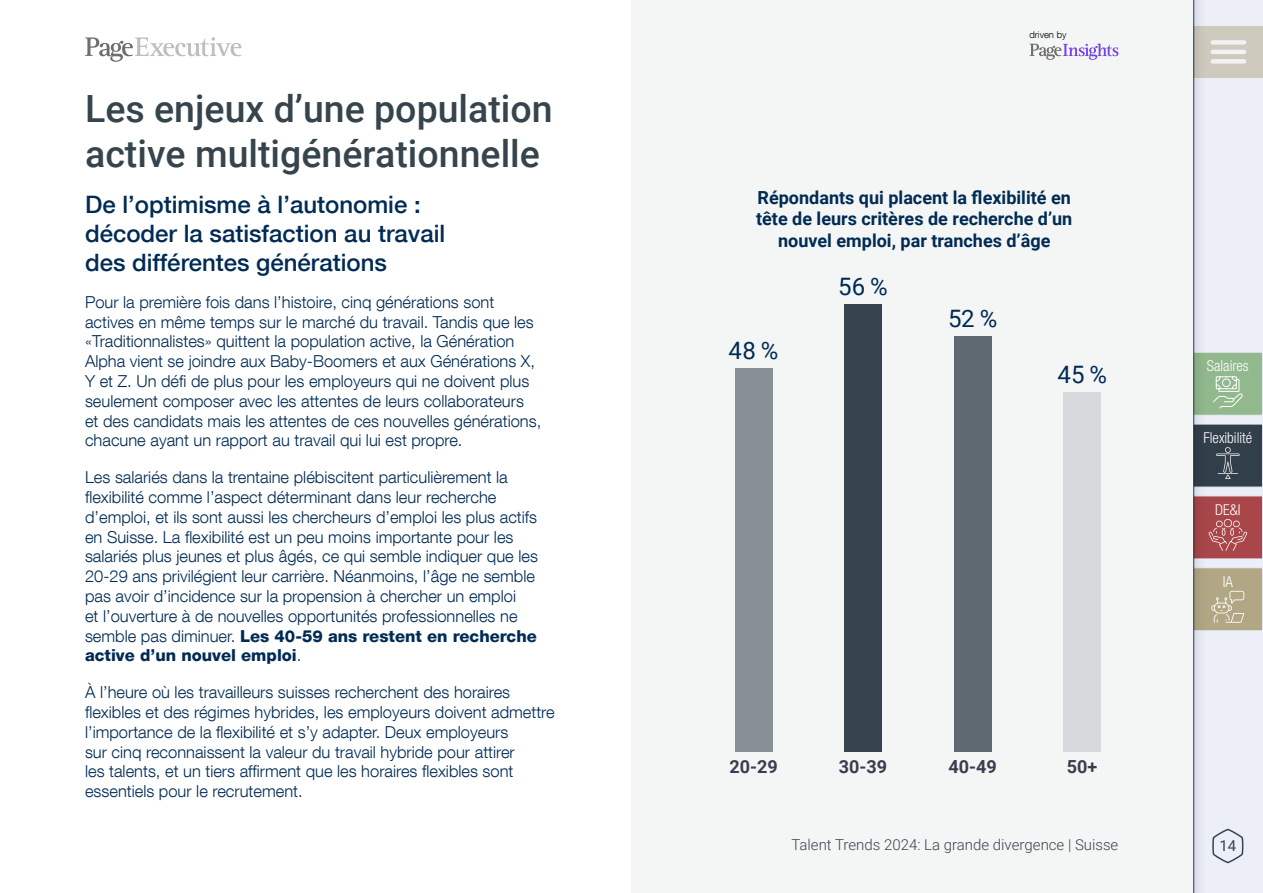
<style>
.page{position:relative;width:1263px;height:893px;background:#fff}
.page>*{position:absolute;margin:0;border:0;box-sizing:border-box;transform-origin:0 0}
.t1{font:500 37.5px/45px "Roboto";color:#36444d}
.t2{font:500 24px/28.8px "Helvetica Neue LT Com";color:#002b54}
.t3{font:24px "Roboto";letter-spacing:.005em;color:#002b54}
.t4{font:700 18px/21.6px "Roboto";color:#002b54;text-align:center}
.t5{font:700 18px "Roboto";color:#393d4e}
.t6{font:300 16.5px/19.8px "Helvetica Neue LT Com";color:#002b54}
.t7{font:300 15px "Roboto";color:#36444d}
.t8{font:300 condensed 15px "Helvetica Neue LT Com";color:#fff}
.t9{font:15px "Roboto";color:#36444d}
.t10{font:300 9.45px "Helvetica Neue LT Com";color:#000}
.s1{font-weight:800}
</style>
<div class="page">
<div style="left:1179px;top:0;width:84px;height:893px;background:#000;opacity:.2"></div>
<div style="left:1193px;top:352px;width:70px;height:64px;background:#92b88d;border:1px solid #fff"></div>
<svg style="left:1213px;top:376px;width:30px;height:33px"></svg>
<div style="left:1193px;top:424px;width:70px;height:63px;background:#36444d"></div>
<svg style="left:1216px;top:447px;width:23px;height:32px"></svg>
<div style="left:1193px;top:495px;width:70px;height:64px;background:#a8464a;border:1px solid #fff"></div>
<svg style="left:1208px;top:519px;width:39px;height:32px"></svg>
<div style="left:1193px;top:567px;width:70px;height:64px;background:#b2a785;border:1px solid #fff"></div>
<svg style="left:1211px;top:591px;width:33px;height:32px"></svg>
<svg style="left:1213px;top:829px;width:30px;height:34px"></svg>
<div style="left:1194px;top:26px;width:69px;height:51px;background:linear-gradient(to right,#cbc7bc,#d2cdc1)"></div>
<div style="left:1213px;top:40px;width:31px;height:5px;background:#f1f2f3"></div>
<hr style="left:1213px;top:50px;width:31px;height:4px;background:#f1f2f3">
<div style="left:1213px;top:59px;width:31px;height:5px;background:#f1f2f3"></div>
<div style="left:631px;top:0;width:562px;height:893px;background:#f4f5f5"></div>
<div style="left:735px;top:368px;width:37px;height:383px;background:#868f94"></div>
<div style="left:844px;top:304px;width:38px;height:447px;background:#36444d"></div>
<div style="left:954px;top:336px;width:37px;height:415px;background:#5e6971"></div>
<div style="left:1063px;top:392px;width:38px;height:359px;background:#d7dadc"></div>
<svg style="left:1029px;top:43px;width:89px;height:17px"></svg>
<svg style="left:85px;top:37px;width:156px;height:25px"></svg>
<h1 class="t1" style="left:85px;top:85px;width:469px">Les enjeux d’une population active multigénérationnelle</h1>
<h2 class="t2" style="left:85px;top:190px;width:362px">De l’optimisme à l’autonomie : décoder la satisfaction au travail des différentes générations</h2>
<p class="t6" style="left:85px;top:292px;width:458px">Pour la première fois dans l’histoire, cinq générations sont actives en même temps sur le marché du travail. Tandis que les «Traditionnalistes» quittent la population active, la Génération Alpha vient se joindre aux Baby-Boomers et aux Générations X, Y et Z. Un défi de plus pour les employeurs qui ne doivent plus seulement composer avec les attentes de leurs collaborateurs et des candidats mais les attentes de ces nouvelles générations, chacune ayant un rapport au travail qui lui est propre.</p>
<p class="t6" style="left:85px;top:467px;width:454px">Les salariés dans la trentaine plébiscitent particulièrement la flexibilité comme l’aspect déterminant dans leur recherche d’emploi, et ils sont aussi les chercheurs d’emploi les plus actifs en Suisse. La flexibilité est un peu moins importante pour les salariés plus jeunes et plus âgés, ce qui semble indiquer que les 20-29 ans privilégient leur carrière. Néanmoins, l’âge ne semble pas avoir d’incidence sur la propension à chercher un emploi<br>et l’ouverture à de nouvelles opportunités professionnelles ne semble pas diminuer. <span class="s1">Les 40-59 ans restent en recherche active d’un nouvel emploi</span>.</p>
<p class="t6" style="left:85px;top:682px;width:471px">À l’heure où les travailleurs suisses recherchent des horaires flexibles et des régimes hybrides, les employeurs doivent admettre l’importance de la flexibilité et s’y adapter. Deux employeurs<br>sur cinq reconnaissent la valeur du travail hybride pour attirer<br>les talents, et un tiers affirment que les horaires flexibles sont essentiels pour le recrutement.</p>
<p class="t10" style="left:1029px;top:29px;width:39px">driven by</p>
<p class="t4" style="left:756px;top:186px;width:318px">Répondants qui placent la flexibilité en tête de leurs critères de recherche d’un nouvel emploi, par tranches d’âge</p>
<h2 class="t3" style="left:729px;top:333px;width:51px">48 %</h2>
<h2 class="t3" style="left:838px;top:270px;width:51px">56 %</h2>
<h2 class="t3" style="left:948px;top:301px;width:51px">52 %</h2>
<h2 class="t3" style="left:1057px;top:357px;width:51px">45 %</h2>
<p class="t5" style="left:729px;top:754px;width:50px">20-29</p>
<p class="t5" style="left:839px;top:754px;width:50px">30-39</p>
<p class="t5" style="left:948px;top:754px;width:50px">40-49</p>
<p class="t5" style="left:1067px;top:754px;width:32px">50+</p>
<p class="t7" style="left:791px;top:834px;width:328px">Talent Trends 2024: La grande divergence | Suisse</p>
<p class="t8" style="left:1207px;top:357px;width:43px">Salaires</p>
<p class="t8" style="left:1203px;top:429px;width:50px">Flexibilité</p>
<p class="t8" style="left:1215px;top:501px;width:27px">DE&amp;I</p>
<p class="t8" style="left:1223px;top:573px;width:12px">IA</p>
<p class="t9" style="left:1219px;top:835px;width:18px">14</p>
</div>
